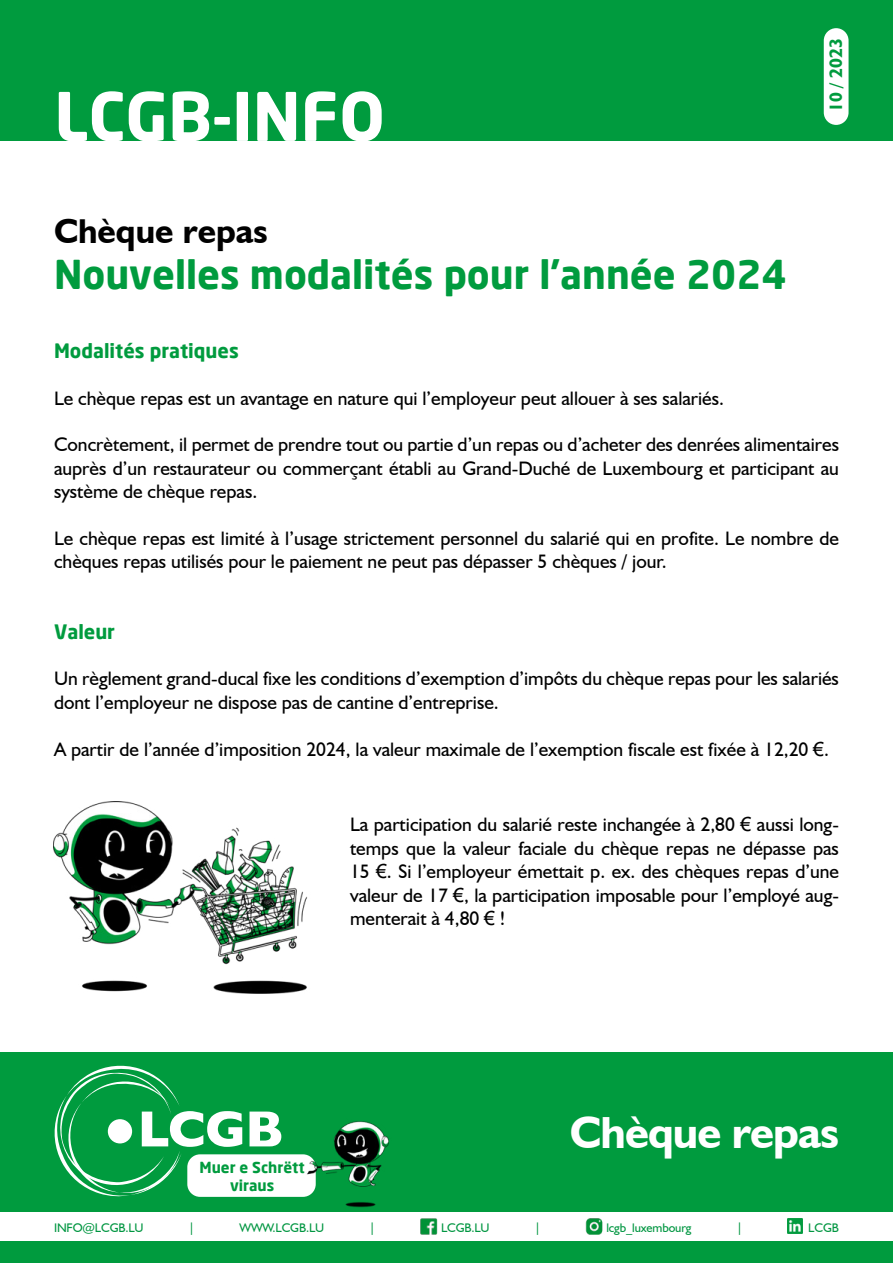
<style>
.page{position:relative;width:893px;height:1263px;background:#fff}
.page>*{position:absolute;margin:0;border:0;box-sizing:border-box;transform-origin:0 0}
.t1{font:700 66px "Neo Sans";color:#fff}
.t2{font:700 45px "Humanist 521 BT";letter-spacing:-.02em;color:#fff}
.t3{font:700 39px "Neo Sans";color:#009b3e}
.t4{font:700 34.5px "Humanist 521 BT";color:#000}
.t5{font:19.5px/23.4px "Humanist 521 BT";color:#000;text-align:justify}
.t6{font:700 19.5px "Neo Sans";color:#009b3e}
.t7{font:700 18px "Humanist 521 BT";color:#009b3e}
.t8{font:700 15px/18px "Neo Sans";color:#009b3e;text-align:center}
.t9{font:12.45px "Humanist 521 BT";letter-spacing:-.01em;color:#009641}
.s1{font-family:"Arial"}
</style>
<div class="page">
<div style="left:0;top:1052px;width:893px;height:211px;background:#009b3e"></div>
<div style="left:0;top:0;width:893px;height:140px;background:#009b3e"></div>
<div style="left:824px;top:28px;width:24px;height:97px;background:#fff;border-radius:12px"></div>
<svg style="left:54px;top:1065px;width:188px;height:132px"></svg>
<svg style="left:250px;top:1111px;width:31px;height:35px"></svg>
<div style="left:187px;top:1154px;width:129px;height:43px;background:#fff;border-radius:13px"></div>
<img style="left:302px;top:1121px;width:87px;height:87px">
<img style="left:54px;top:802px;width:254px;height:192px">
<div style="left:0;top:1212px;width:893px;height:29px;background:#fff"></div>
<img style="left:420px;top:1218px;width:18px;height:17px">
<img style="left:586px;top:1218px;width:17px;height:17px">
<img style="left:788px;top:1219px;width:15px;height:15px">
<h1 class="t1" style="left:54px;top:74px;width:332px">LCGB-INFO</h1>
<h3 class="t4" style="left:54px;top:209px;width:215px">Chèque repas</h3>
<h3 class="t3" style="left:54px;top:250px;width:734px">Nouvelles modalités pour l’année 2024</h3>
<p class="t7" style="left:825px;top:112px;width:75px;rotate:-90deg">10 / 2023</p>
<p class="t6" style="left:54px;top:338px;width:186px">Modalités pratiques</p>
<p class="t5" style="left:54px;top:386px;width:672px">Le chèque repas est un avantage en nature qui l’employeur peut allouer à ses salariés.</p>
<p class="t5" style="left:54px;top:433px;width:786px">Concrètement, il permet de prendre tout ou partie d’un repas ou d’acheter des denrées alimentaires auprès d’un restaurateur ou commerçant établi au Grand-Duché de Luxembourg et participant au système de chèque repas.</p>
<p class="t5" style="left:54px;top:526px;width:786px">Le chèque repas est limité à l’usage strictement personnel du salarié qui en profite. Le nombre de chèques repas utilisés pour le paiement ne peut pas dépasser 5 chèques / jour.</p>
<p class="t6" style="left:54px;top:619px;width:62px">Valeur</p>
<p class="t5" style="left:54px;top:667px;width:786px">Un règlement grand-ducal fixe les conditions d’exemption d’impôts du chèque repas pour les salariés dont l’employeur ne dispose pas de cantine d’entreprise.</p>
<p class="t5" style="left:54px;top:737px;width:777px">A partir de l’année d’imposition 2024, la valeur maximale de l’exemption fiscale est fixée à 12,20 <span class="s1">€</span>.</p>
<p class="t5" style="left:350px;top:812px;width:490px">La participation du salarié reste inchangée à 2,80 <span class="s1">€</span> aussi long&shy;temps que la valeur faciale du chèque repas ne dépasse pas 15 <span class="s1">€</span>. Si l’employeur émettait p. ex. des chèques repas d’une valeur de 17 <span class="s1">€</span>, la participation imposable pour l’employé aug&shy;menterait à 4,80 <span class="s1">€</span> !</p>
<p class="t8" style="left:199px;top:1157px;width:107px">Muer e Schrëtt viraus</p>
<h2 class="t2" style="left:570px;top:1104px;width:270px">Chèque repas</h2>
<p class="t9" style="left:54px;top:1220px;width:91px">INFO@LCGB.LU</p>
<p class="t9" style="left:188px;top:1220px;width:8px">|</p>
<p class="t9" style="left:240px;top:1220px;width:86px">WWW.LCGB.LU</p>
<p class="t9" style="left:369px;top:1220px;width:8px">|</p>
<p class="t9" style="left:441px;top:1220px;width:50px">LCGB.LU</p>
<p class="t9" style="left:534px;top:1220px;width:8px">|</p>
<p class="t9" style="left:606px;top:1220px;width:87px">lcgb_luxembourg</p>
<p class="t9" style="left:736px;top:1220px;width:8px">|</p>
<p class="t9" style="left:808px;top:1220px;width:32px">LCGB</p>
</div>
